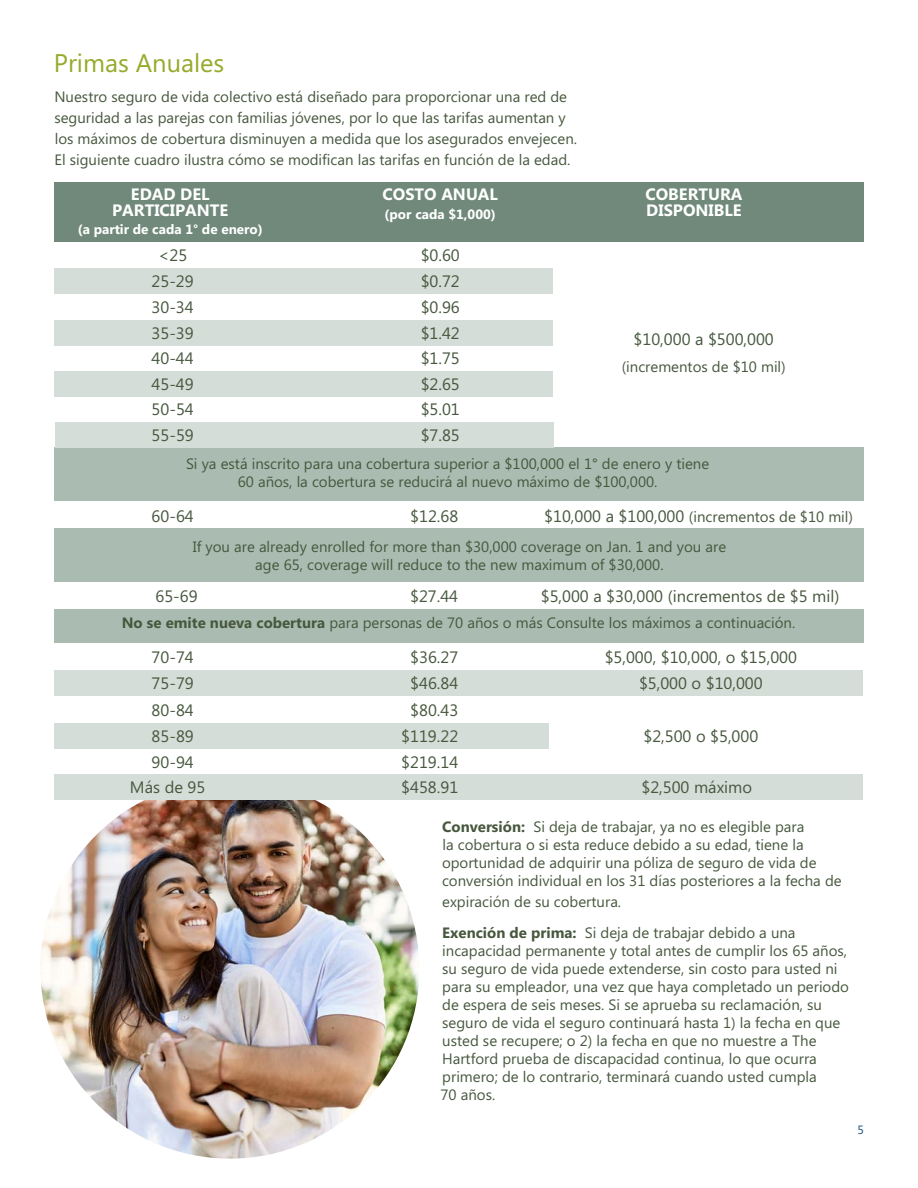
<style>
.page{position:relative;width:918px;height:1188px;background:#fff}
.page>*{position:absolute;margin:0;border:0;box-sizing:border-box;transform-origin:0 0}
.t1{font:25.5px "Microsoft Phags Pa";color:#97aa2b}
.t2{font:16.5px "Microsoft Phags Pa";color:#47583e}
.t3{font:700 16.5px/16.5px "Microsoft Phags Pa";color:#fff;text-align:center}
.t4{font:15px/18px "Microsoft Phags Pa";color:#47583e}
.t5{font:700 13.5px "Microsoft Phags Pa";color:#fff}
.t6{font:12px "Microsoft Phags Pa";color:#185485}
.s1{font-size:16.5px}
.s2{font-weight:700}
</style>
<div class="page">
<img style="left:40px;top:780px;width:379px;height:379px;border-radius:189px">
<div style="left:54px;top:609px;width:809px;height:34px;background:#aabcb1"></div>
<div style="left:54px;top:448px;width:810px;height:53px;background:#aabcb1"></div>
<div style="left:55px;top:529px;width:809px;height:53px;background:#aabcb1"></div>
<div style="left:54px;top:182px;width:810px;height:60px;background:#70897a"></div>
<div style="left:54px;top:268px;width:499px;height:25px;background:#d4ddd7"></div>
<div style="left:54px;top:372px;width:499px;height:25px;background:#d4ddd7"></div>
<div style="left:54px;top:321px;width:499px;height:25px;background:#d4ddd7"></div>
<div style="left:55px;top:422px;width:499px;height:26px;background:#d4ddd7"></div>
<div style="left:54px;top:670px;width:809px;height:26px;background:#d4ddd7"></div>
<div style="left:54px;top:774px;width:809px;height:26px;background:#d4ddd7"></div>
<div style="left:54px;top:723px;width:495px;height:25px;background:#d4ddd7"></div>
<p class="t1" style="left:54px;top:45px;width:172px">Primas Anuales</p>
<p class="t4" style="left:54px;top:85px;width:523px;line-height:21px">Nuestro seguro de vida colectivo está diseñado para proporcionar una red de seguridad a las parejas con familias jóvenes, por lo que las tarifas aumentan y los máximos de cobertura disminuyen a medida que los asegurados envejecen.<br>El siguiente cuadro ilustra cómo se modifican las tarifas en función de la edad.</p>
<p class="t3" style="left:112px;top:185px;width:118px">EDAD DEL<br>PARTICIPANTE</p>
<p class="t5" style="left:78px;top:220px;width:187px">(a partir de cada 1° de enero)</p>
<p class="t2" style="left:158px;top:244px;width:31px">&lt;25</p>
<p class="t2" style="left:152px;top:269px;width:44px">25-29</p>
<p class="t2" style="left:152px;top:296px;width:44px">30-34</p>
<p class="t2" style="left:152px;top:322px;width:44px">35-39</p>
<p class="t2" style="left:152px;top:347px;width:44px">40-44</p>
<p class="t2" style="left:152px;top:373px;width:44px">45-49</p>
<p class="t3" style="left:383px;top:185px;width:117px">COSTO ANUAL</p>
<p class="t5" style="left:385px;top:205px;width:113px">(por cada $1,000)</p>
<p class="t2" style="left:421px;top:244px;width:41px">$0.60</p>
<p class="t2" style="left:421px;top:269px;width:41px">$0.72</p>
<p class="t2" style="left:421px;top:296px;width:41px">$0.96</p>
<p class="t2" style="left:421px;top:322px;width:41px">$1.42</p>
<p class="t2" style="left:421px;top:347px;width:41px">$1.75</p>
<p class="t2" style="left:421px;top:373px;width:41px">$2.65</p>
<p class="t2" style="left:421px;top:398px;width:41px">$5.01</p>
<p class="t2" style="left:152px;top:398px;width:44px">50-54</p>
<p class="t2" style="left:152px;top:424px;width:44px">55-59</p>
<p class="t2" style="left:421px;top:424px;width:41px">$7.85</p>
<p class="t3" style="left:646px;top:185px;width:98px;text-align:left">COBERTURA<br>DISPONIBLE</p>
<p class="t2" style="left:634px;top:328px;width:142px">$10,000 a $500,000</p>
<p class="t4" style="left:622px;top:357px;width:166px">(incrementos de $10 mil)</p>
<p class="t4" style="left:186px;top:454px;width:525px;text-align:center">Si ya está inscrito para una cobertura superior a $100,000 el 1° de enero y tiene<br>60 años, la cobertura se reducirá al nuevo máximo de $100,000.</p>
<p class="t2" style="left:410px;top:504px;width:50px">$12.68</p>
<p class="t4" style="left:544px;top:507px;width:310px"><span class="s1">$10,000 a $100,000</span> (incrementos de $10 mil)</p>
<p class="t2" style="left:152px;top:504px;width:44px">60-64</p>
<p class="t4" style="left:193px;top:537px;width:535px;text-align:center">If you are already enrolled for more than $30,000 coverage on Jan. 1 and you are age 65, coverage will reduce to the new maximum of $30,000.</p>
<p class="t2" style="left:155px;top:584px;width:44px">65-69</p>
<p class="t2" style="left:410px;top:584px;width:50px">$27.44</p>
<p class="t2" style="left:541px;top:584px;width:300px">$5,000 a $30,000 (incrementos de $5 mil)</p>
<p class="t4" style="left:122px;top:613px;width:674px"><span class="s2">No se emite nueva cobertura</span> para personas de 70 años o más Consulte los máximos a continuación.</p>
<p class="t2" style="left:152px;top:645px;width:44px">70-74</p>
<p class="t2" style="left:152px;top:672px;width:44px">75-79</p>
<p class="t2" style="left:152px;top:699px;width:44px">80-84</p>
<p class="t2" style="left:152px;top:724px;width:44px">85-89</p>
<p class="t2" style="left:152px;top:750px;width:44px">90-94</p>
<p class="t2" style="left:130px;top:776px;width:77px">Más de 95</p>
<p class="t2" style="left:410px;top:645px;width:50px">$36.27</p>
<p class="t2" style="left:410px;top:672px;width:50px">$46.84</p>
<p class="t2" style="left:410px;top:699px;width:50px">$80.43</p>
<p class="t2" style="left:401px;top:724px;width:58px">$119.22</p>
<p class="t2" style="left:401px;top:750px;width:58px">$219.14</p>
<p class="t2" style="left:401px;top:776px;width:58px">$458.91</p>
<p class="t2" style="left:605px;top:645px;width:194px">$5,000, $10,000, o $15,000</p>
<p class="t2" style="left:639px;top:672px;width:125px">$5,000 o $10,000</p>
<p class="t2" style="left:643px;top:724px;width:116px">$2,500 o $5,000</p>
<p class="t2" style="left:641px;top:776px;width:112px">$2,500 máximo</p>
<p class="t4" style="left:442px;top:817px;width:401px"><span class="s2">Conversión:</span> Si deja de trabajar, ya no es elegible para<br>la cobertura o si esta reduce debido a su edad, tiene la oportunidad de adquirir una póliza de seguro de vida de conversión individual en los 31 días posteriores a la fecha de</p>
<p class="t4" style="left:442px;top:892px;width:179px">expiración de su cobertura.</p>
<p class="t4" style="left:441px;top:923px;width:410px"><span class="s2">Exención de prima:</span> Si deja de trabajar debido a una incapacidad permanente y total antes de cumplir los 65 años, su seguro de vida puede extenderse, sin costo para usted ni para su empleador, una vez que haya completado un periodo de espera de seis meses. Si se aprueba su reclamación, su seguro de vida el seguro continuará hasta 1) la fecha en que usted se recupere; o 2) la fecha en que no muestre a The Hartford prueba de discapacidad continua, lo que ocurra primero; de lo contrario, terminará cuando usted cumpla<br>70 años.</p>
<p class="t6" style="left:858px;top:1121px;width:8px">5</p>
</div>
